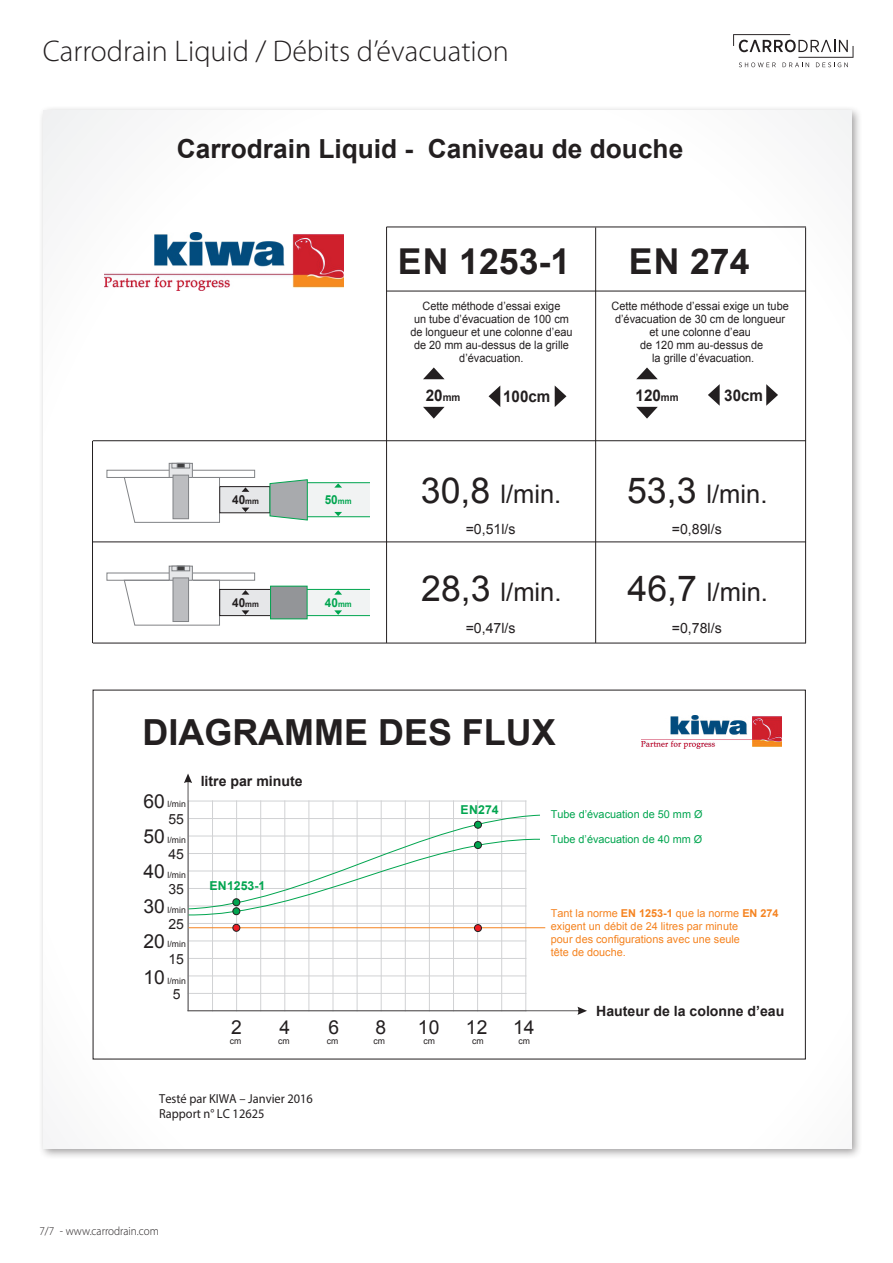
<style>
.page{position:relative;width:893px;height:1263px;background:#fff}
.page>*{position:absolute;margin:0;border:0;box-sizing:border-box;transform-origin:0 0}
.t1{font:700 36px "Arial";color:#231f20}
.t2{font:700 35.7px "Arial";color:#231f20}
.t3{font:300 30px "Myriad Pro";color:#231f20}
.t4{font:700 26.25px "Arial";color:#231f20}
.t5{font:25.5px "Arial";color:#231f20}
.t6{font:19.2px "Arial";color:#231f20}
.t7{font:700 16.05px "Arial";color:#231f20;scale:.95 1}
.t8{font:700 14.1px "Arial";color:#231f20}
.t9{font:14.1px "Arial";color:#231f20}
.t10{font:13.95px "Arial";color:#231f20}
.t11{font:700 13.05px/14.9px "Palatino Linotype";color:#231f20;scale:.95 1}
.t12{font:700 12.45px "Arial";color:#231f20;scale:.95 1}
.t13{font:700 12.45px "Arial";color:#00a54f;scale:.95 1}
.t14{font:700 12.3px "Arial";color:#00a54f}
.t15{font:300 12px "Myriad Pro";color:#231f20;scale:.93 1}
.t16{font:11.55px/13px "Arial";color:#231f20;text-align:center;scale:.95 1}
.t17{font:10.8px/13px "Arial";color:#f58320}
.t18{font:10.8px "Arial";color:#00a54f}
.t19{font:8.7px "Arial";color:#231f20}
.s1{font-size:8.1px}
.s2{font-size:10.5px}
.s3{font-size:35.7px}
.s4{font-weight:700}
</style>
<div class="page">
<div style="left:38px;top:105px;width:825px;height:1054px;background:#231f20;opacity:.42"></div>
<div style="left:43px;top:110px;width:809px;height:1038px;background:#fff"></div>
<div style="left:285px;top:589px;width:96px;height:27px;background:#f1f3f3"></div>
<div style="left:285px;top:589px;width:96px;height:27px;border:1px solid #00a54f"></div>
<img style="left:105px;top:233px;width:239px;height:57px">
<hr style="left:92px;top:441px;width:1px;height:202px;background:#231f20">
<hr style="left:386px;top:227px;width:1px;height:416px;background:#231f20">
<hr style="left:805px;top:227px;width:1px;height:416px;background:#231f20">
<hr style="left:93px;top:643px;width:713px;height:1px;background:#231f20">
<hr style="left:93px;top:541px;width:713px;height:1px;background:#231f20">
<hr style="left:93px;top:440px;width:713px;height:1px;background:#231f20">
<hr style="left:387px;top:227px;width:419px;height:1px;background:#231f20">
<div style="left:107px;top:470px;width:148px;height:8px;border:1px solid #818386"></div>
<svg style="left:123px;top:476px;width:97px;height:47px"></svg>
<svg style="left:171px;top:465px;width:20px;height:11px"></svg>
<div style="left:169px;top:463px;width:24px;height:15px;border:1px solid #818386"></div>
<div style="left:172px;top:463px;width:18px;height:5px;border:1px solid #818386"></div>
<div style="left:177px;top:463px;width:8px;height:5px;border:1px solid #818386"></div>
<div style="left:173px;top:475px;width:16px;height:44px;background:#bcbdc0"></div>
<div style="left:173px;top:475px;width:16px;height:44px;border:1px solid #818386"></div>
<div style="left:220px;top:487px;width:50px;height:26px;background:#e6e7e9"></div>
<div style="left:219px;top:486px;width:51px;height:27px;border:1px solid #231f20"></div>
<div style="left:297px;top:483px;width:78px;height:34px;background:#f1f3f3"></div>
<div style="left:296px;top:482px;width:80px;height:35px;border:1px solid #00a54f"></div>
<svg style="left:269px;top:479px;width:39px;height:42px;background:#a2b2ad"></svg>
<svg style="left:242px;top:487px;width:7px;height:5px"></svg>
<svg style="left:242px;top:508px;width:7px;height:4px"></svg>
<svg style="left:334px;top:483px;width:8px;height:5px"></svg>
<svg style="left:334px;top:512px;width:8px;height:4px"></svg>
<div style="left:107px;top:573px;width:148px;height:8px;border:1px solid #818386"></div>
<svg style="left:123px;top:579px;width:97px;height:47px"></svg>
<svg style="left:171px;top:568px;width:20px;height:11px"></svg>
<div style="left:169px;top:566px;width:24px;height:15px;border:1px solid #818386"></div>
<div style="left:172px;top:566px;width:18px;height:5px;border:1px solid #818386"></div>
<div style="left:177px;top:566px;width:8px;height:5px;border:1px solid #818386"></div>
<div style="left:173px;top:578px;width:16px;height:43px;background:#bcbdc0"></div>
<div style="left:173px;top:577px;width:16px;height:45px;border:1px solid #818386"></div>
<div style="left:220px;top:589px;width:59px;height:27px;background:#e6e7e9"></div>
<div style="left:219px;top:589px;width:61px;height:27px;border:1px solid #231f20"></div>
<svg style="left:242px;top:590px;width:7px;height:5px"></svg>
<svg style="left:242px;top:610px;width:7px;height:5px"></svg>
<div style="left:271px;top:586px;width:36px;height:33px;background:#939598"></div>
<div style="left:270px;top:586px;width:37px;height:33px;border:1px solid #00a54f"></div>
<svg style="left:334px;top:590px;width:8px;height:5px"></svg>
<svg style="left:334px;top:610px;width:8px;height:5px"></svg>
<hr style="left:386px;top:291px;width:420px;height:1px;background:#231f20">
<hr style="left:595px;top:227px;width:1px;height:416px;background:#231f20">
<svg style="left:423px;top:367px;width:22px;height:12px"></svg>
<svg style="left:423px;top:407px;width:22px;height:12px"></svg>
<div style="left:370px;top:474px;width:13px;height:49px;background:#fff"></div>
<div style="left:370px;top:571px;width:13px;height:47px;background:#fff"></div>
<svg style="left:555px;top:386px;width:11px;height:21px"></svg>
<svg style="left:489px;top:386px;width:11px;height:21px"></svg>
<svg style="left:636px;top:367px;width:22px;height:12px"></svg>
<svg style="left:636px;top:407px;width:22px;height:12px"></svg>
<svg style="left:766px;top:384px;width:12px;height:22px"></svg>
<svg style="left:708px;top:384px;width:12px;height:22px"></svg>
<svg style="left:184px;top:773px;width:403px;height:242px"></svg>
<div style="left:233px;top:908px;width:7px;height:7px;background:#00a54f;border-radius:50%"></div>
<div style="left:232px;top:907px;width:8px;height:8px;border:1px solid #231f20;border-radius:50%"></div>
<div style="left:474px;top:841px;width:7px;height:7px;background:#00a54f;border-radius:50%"></div>
<div style="left:474px;top:841px;width:8px;height:8px;border:1px solid #231f20;border-radius:50%"></div>
<div style="left:233px;top:924px;width:7px;height:7px;background:#ee1d23;border-radius:50%"></div>
<div style="left:232px;top:924px;width:8px;height:8px;border:1px solid #231f20;border-radius:50%"></div>
<div style="left:474px;top:924px;width:7px;height:7px;background:#ee1d23;border-radius:50%"></div>
<div style="left:474px;top:924px;width:8px;height:8px;border:1px solid #231f20;border-radius:50%"></div>
<img style="left:641px;top:715px;width:140px;height:34px">
<svg style="left:733px;top:34px;width:120px;height:33px"></svg>
<h3 class="t3" style="left:43px;top:33px;width:468px">Carrodrain Liquid / Débits d’évacuation</h3>
<h3 class="t4" style="left:177px;top:132px;width:508px">Carrodrain Liquid - Caniveau de douche</h3>
<h2 class="t2" style="left:398px;top:238px;width:174px">EN 1253-1</h2>
<h2 class="t2" style="left:629px;top:238px;width:122px">EN 274</h2>
<p class="t16" style="left:410px;top:299px;width:172px">Cette méthode d’essai exige<br>un tube d’évacuation de 100 cm de longueur et une colonne d’eau de 20 mm au-dessus de la grille d’évacuation.</p>
<p class="t16" style="left:611px;top:299px;width:188px">Cette méthode d’essai exige un tube d’évacuation de 30 cm de longueur et une colonne d’eau<br>de 120 mm au-dessus de<br>la grille d’évacuation.</p>
<p class="t12" style="left:232px;top:491px;width:30px">40<span class="s1">mm</span></p>
<p class="t13" style="left:325px;top:491px;width:30px">50<span class="s1">mm</span></p>
<p class="t12" style="left:232px;top:594px;width:30px">40<span class="s1">mm</span></p>
<p class="t13" style="left:325px;top:594px;width:30px">40<span class="s1">mm</span></p>
<h3 class="t7" style="left:426px;top:384px;width:38px">20<span class="s2">mm</span></h3>
<h3 class="t7" style="left:503px;top:386px;width:51px">100cm</h3>
<h3 class="t7" style="left:636px;top:384px;width:47px">120<span class="s2">mm</span></h3>
<h3 class="t7" style="left:724px;top:384px;width:42px">30cm</h3>
<h3 class="t5" style="left:421px;top:477px;width:142px"><span class="s3">30,8</span> l/min.</h3>
<p class="t9" style="left:466px;top:520px;width:51px">=0,51l/s</p>
<h3 class="t5" style="left:421px;top:575px;width:142px"><span class="s3">28,3</span> l/min.</h3>
<p class="t9" style="left:466px;top:619px;width:51px">=0,47l/s</p>
<h3 class="t5" style="left:627px;top:477px;width:142px"><span class="s3">53,3</span> l/min.</h3>
<p class="t9" style="left:672px;top:520px;width:51px">=0,89l/s</p>
<h3 class="t5" style="left:628px;top:575px;width:142px"><span class="s3">46,7</span> l/min.</h3>
<p class="t9" style="left:672px;top:619px;width:51px">=0,78l/s</p>
<h1 class="t1" style="left:143px;top:708px;width:415px">DIAGRAMME DES FLUX</h1>
<h3 class="t6" style="left:143px;top:788px;width:23px">60</h3>
<p class="t19" style="left:168px;top:799px;width:20px">l/min</p>
<p class="t19" style="left:168px;top:834px;width:20px">l/min</p>
<p class="t19" style="left:168px;top:869px;width:20px">l/min</p>
<p class="t19" style="left:168px;top:904px;width:20px">l/min</p>
<p class="t19" style="left:168px;top:939px;width:20px">l/min</p>
<p class="t19" style="left:168px;top:975px;width:20px">l/min</p>
<p class="t10" style="left:173px;top:985px;width:9px">5</p>
<p class="t10" style="left:169px;top:810px;width:17px">55</p>
<h3 class="t6" style="left:143px;top:824px;width:23px">50</h3>
<p class="t10" style="left:169px;top:845px;width:17px">45</p>
<h3 class="t6" style="left:143px;top:859px;width:23px">40</h3>
<p class="t10" style="left:169px;top:880px;width:17px">35</p>
<h3 class="t6" style="left:143px;top:894px;width:23px">30</h3>
<p class="t10" style="left:169px;top:915px;width:17px">25</p>
<h3 class="t6" style="left:143px;top:928px;width:23px">20</h3>
<p class="t10" style="left:169px;top:950px;width:17px">15</p>
<h3 class="t6" style="left:143px;top:964px;width:23px">10</h3>
<p class="t8" style="left:201px;top:771px;width:103px">litre par minute</p>
<p class="t14" style="left:209px;top:878px;width:57px">EN1253-1</p>
<p class="t14" style="left:461px;top:801px;width:40px">EN274</p>
<h3 class="t6" style="left:231px;top:1014px;width:12px">2</h3>
<h3 class="t6" style="left:280px;top:1014px;width:12px">4</h3>
<h3 class="t6" style="left:328px;top:1014px;width:12px">6</h3>
<h3 class="t6" style="left:375px;top:1014px;width:12px">8</h3>
<h3 class="t6" style="left:418px;top:1014px;width:23px">10</h3>
<h3 class="t6" style="left:466px;top:1014px;width:23px">12</h3>
<h3 class="t6" style="left:513px;top:1014px;width:23px">14</h3>
<p class="t19" style="left:230px;top:1035px;width:13px">cm</p>
<p class="t19" style="left:278px;top:1035px;width:13px">cm</p>
<p class="t19" style="left:327px;top:1035px;width:13px">cm</p>
<p class="t19" style="left:373px;top:1035px;width:13px">cm</p>
<p class="t19" style="left:423px;top:1035px;width:13px">cm</p>
<p class="t19" style="left:472px;top:1035px;width:13px">cm</p>
<p class="t19" style="left:519px;top:1035px;width:13px">cm</p>
<p class="t18" style="left:551px;top:807px;width:153px">Tube d’évacuation de 50 mm Ø</p>
<p class="t18" style="left:551px;top:832px;width:153px">Tube d’évacuation de 40 mm Ø</p>
<p class="t17" style="left:551px;top:907px;width:229px">Tant la norme <span class="s4">EN 1253-1</span> que la norme <span class="s4">EN 274 </span>exigent un débit de 24 litres par minute<br>pour des configurations avec une seule<br>tête de douche.</p>
<p class="t8" style="left:596px;top:1002px;width:190px">Hauteur de la colonne d’eau</p>
<p class="t11" style="left:159px;top:1091px;width:163px">Testé par KIWA – Janvier 2016<br>Rapport n° LC 12625</p>
<p class="t15" style="left:40px;top:1224px;width:130px">7/7 - www.carrodrain.com</p>
</div>
